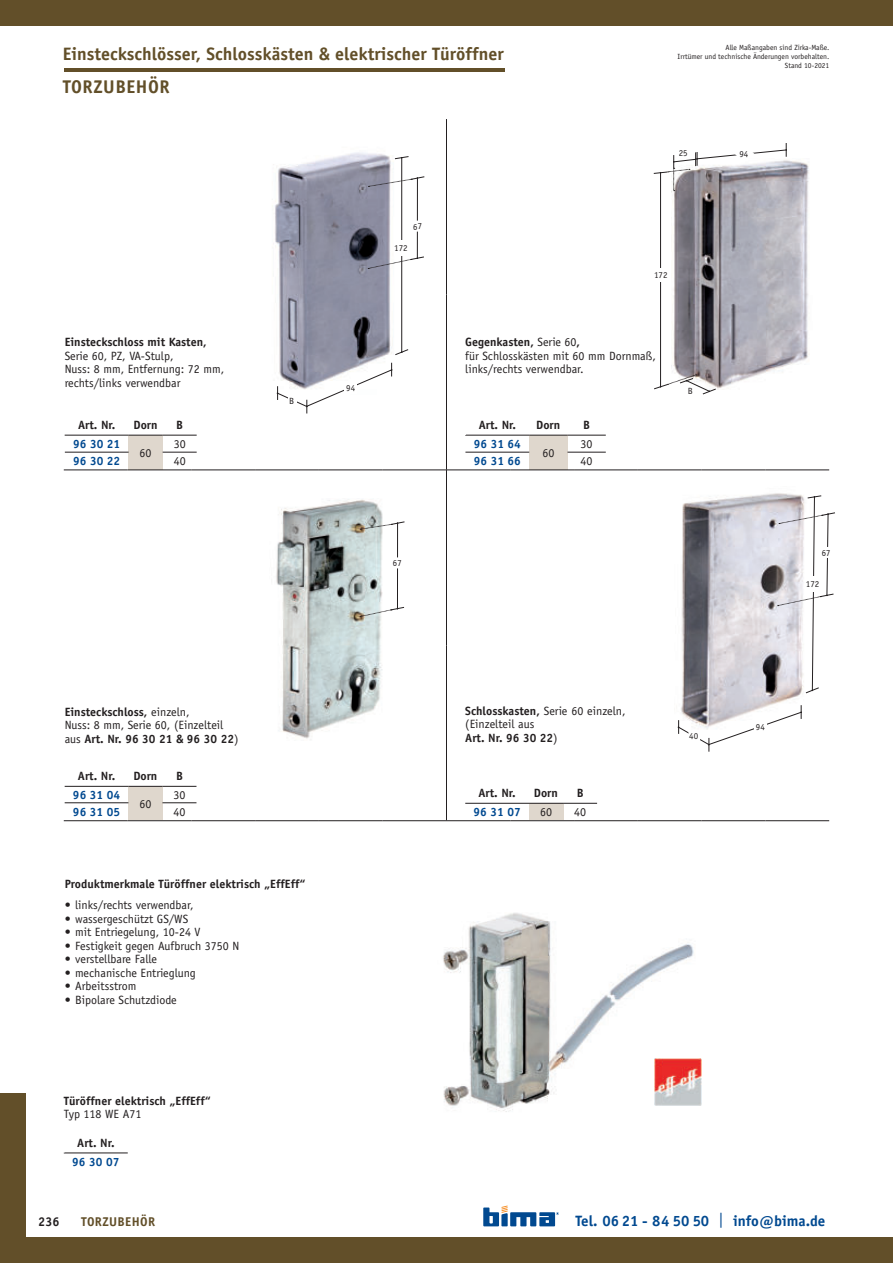
<style>
.page{position:relative;width:893px;height:1263px;background:#fff}
.page>*{position:absolute;margin:0;border:0;box-sizing:border-box;transform-origin:0 0}
.t1{font:700 18.45px "Officina Sans";letter-spacing:.03em;color:#624f29}
.t2{font:700 18px "Officina Sans";color:#624f29}
.t3{font:700 15px "Officina Sans";color:#014990}
.t4{font:700 12.75px "Officina Sans";letter-spacing:.03em;color:#624f29}
.t5{font:700 12.75px "Officina Sans";color:#231f20}
.t6{font:12px/13.5px "Officina Sans";color:#231f20}
.t7{font:700 12px "Officina Sans";color:#231f20}
.t8{font:700 12px "Officina Sans";color:#014990}
.t9{font:9px "Officina Sans";color:#231f20}
.t10{font:7.5px/9px "Officina Sans";color:#231f20;text-align:right}
.s1{font-weight:700}
.s2{font-weight:400}
</style>
<div class="page">
<svg style="left:483px;top:1205px;width:76px;height:21px"></svg>
<div style="left:0;top:0;width:893px;height:25px;background:#624f29"></div>
<div style="left:0;top:1237px;width:893px;height:26px;background:#624f29"></div>
<div style="left:0;top:1093px;width:26px;height:170px;background:#624f29"></div>
<hr style="left:64px;top:69px;width:440px;height:3px;background:#624f29">
<img style="left:672px;top:160px;width:138px;height:229px">
<img style="left:276px;top:499px;width:107px;height:240px">
<img style="left:677px;top:493px;width:130px;height:235px">
<img style="left:272px;top:152px;width:131px;height:242px">
<img style="left:443px;top:913px;width:257px;height:199px">
<hr style="left:660px;top:173px;width:1px;height:214px;background:#231f20">
<div style="left:653px;top:268px;width:15px;height:13px;background:#fff"></div>
<svg style="left:654px;top:143px;width:133px;height:48px"></svg>
<svg style="left:654px;top:375px;width:62px;height:19px"></svg>
<svg style="left:277px;top:363px;width:115px;height:50px"></svg>
<div style="left:288px;top:396px;width:9px;height:9px;background:#fff"></div>
<hr style="left:401px;top:158px;width:1px;height:194px;background:#231f20">
<svg style="left:395px;top:349px;width:13px;height:6px"></svg>
<svg style="left:395px;top:156px;width:13px;height:3px"></svg>
<div style="left:394px;top:240px;width:14px;height:15px;background:#fff"></div>
<svg style="left:678px;top:706px;width:124px;height:45px"></svg>
<div style="left:688px;top:731px;width:12px;height:9px;background:#fff"></div>
<hr style="left:417px;top:178px;width:1px;height:80px;background:#231f20">
<svg style="left:368px;top:257px;width:56px;height:12px"></svg>
<svg style="left:368px;top:176px;width:56px;height:11px"></svg>
<div style="left:413px;top:220px;width:9px;height:12px;background:#fff"></div>
<hr style="left:397px;top:523px;width:1px;height:86px;background:#231f20">
<svg style="left:360px;top:607px;width:44px;height:10px"></svg>
<svg style="left:360px;top:521px;width:44px;height:9px"></svg>
<div style="left:393px;top:557px;width:9px;height:12px;background:#fff"></div>
<div style="left:529px;top:435px;width:38px;height:34px;background:#dfd7cd"></div>
<hr style="left:465px;top:435px;width:64px;height:1px;background:#231f20">
<hr style="left:567px;top:435px;width:39px;height:1px;background:#231f20">
<hr style="left:465px;top:452px;width:64px;height:1px;background:#231f20">
<hr style="left:567px;top:452px;width:39px;height:1px;background:#231f20">
<hr style="left:529px;top:435px;width:38px;height:1px;background:#231f20">
<div style="left:128px;top:786px;width:34px;height:34px;background:#dfd7cd"></div>
<hr style="left:162px;top:802px;width:34px;height:1px;background:#231f20">
<hr style="left:65px;top:802px;width:63px;height:1px;background:#231f20">
<hr style="left:128px;top:786px;width:34px;height:1px;background:#231f20">
<hr style="left:65px;top:786px;width:63px;height:1px;background:#231f20">
<hr style="left:162px;top:786px;width:34px;height:1px;background:#231f20">
<div style="left:529px;top:803px;width:34px;height:17px;background:#dfd7cd"></div>
<hr style="left:529px;top:803px;width:34px;height:1px;background:#231f20">
<hr style="left:465px;top:803px;width:64px;height:1px;background:#231f20">
<hr style="left:563px;top:803px;width:34px;height:1px;background:#231f20">
<div style="left:129px;top:435px;width:34px;height:34px;background:#dfd7cd"></div>
<hr style="left:129px;top:435px;width:34px;height:1px;background:#231f20">
<hr style="left:65px;top:435px;width:64px;height:1px;background:#231f20">
<hr style="left:163px;top:435px;width:34px;height:1px;background:#231f20">
<hr style="left:65px;top:452px;width:64px;height:1px;background:#231f20">
<hr style="left:163px;top:452px;width:34px;height:1px;background:#231f20">
<hr style="left:64px;top:1153px;width:64px;height:1px;background:#231f20">
<img style="left:655px;top:1058px;width:47px;height:47px">
<hr style="left:64px;top:470px;width:64px;height:1px;background:#231f20">
<hr style="left:128px;top:470px;width:63px;height:1px;background:#231f20">
<hr style="left:191px;top:470px;width:64px;height:1px;background:#231f20">
<hr style="left:255px;top:470px;width:64px;height:1px;background:#231f20">
<hr style="left:319px;top:470px;width:64px;height:1px;background:#231f20">
<hr style="left:383px;top:470px;width:63px;height:1px;background:#231f20">
<hr style="left:446px;top:470px;width:64px;height:1px;background:#231f20">
<hr style="left:510px;top:470px;width:64px;height:1px;background:#231f20">
<hr style="left:574px;top:470px;width:64px;height:1px;background:#231f20">
<hr style="left:638px;top:470px;width:64px;height:1px;background:#231f20">
<hr style="left:702px;top:470px;width:63px;height:1px;background:#231f20">
<hr style="left:765px;top:470px;width:64px;height:1px;background:#231f20">
<hr style="left:64px;top:820px;width:64px;height:1px;background:#231f20">
<hr style="left:128px;top:820px;width:63px;height:1px;background:#231f20">
<hr style="left:191px;top:820px;width:64px;height:1px;background:#231f20">
<hr style="left:255px;top:820px;width:64px;height:1px;background:#231f20">
<hr style="left:319px;top:820px;width:64px;height:1px;background:#231f20">
<hr style="left:383px;top:820px;width:63px;height:1px;background:#231f20">
<hr style="left:446px;top:820px;width:64px;height:1px;background:#231f20">
<hr style="left:510px;top:820px;width:64px;height:1px;background:#231f20">
<hr style="left:574px;top:820px;width:64px;height:1px;background:#231f20">
<hr style="left:638px;top:820px;width:64px;height:1px;background:#231f20">
<hr style="left:702px;top:820px;width:63px;height:1px;background:#231f20">
<hr style="left:765px;top:820px;width:64px;height:1px;background:#231f20">
<hr style="left:446px;top:119px;width:1px;height:175px;background:#231f20">
<hr style="left:446px;top:294px;width:1px;height:176px;background:#231f20">
<hr style="left:446px;top:470px;width:1px;height:175px;background:#231f20">
<hr style="left:446px;top:645px;width:1px;height:175px;background:#231f20">
<svg style="left:778px;top:495px;width:57px;height:198px"></svg>
<h2 class="t2" style="left:63px;top:43px;width:443px">Einsteckschlösser, Schlosskästen &amp; elektrischer Türöffner</h2>
<h1 class="t1" style="left:63px;top:76px;width:109px">TORZUBEHÖR</h1>
<p class="t10" style="left:678px;top:43px;width:153px">Alle Maßangaben sind Zirka-Maße.<br>Irrtümer und technische Änderungen vorbehalten.<br>Stand 10-2021</p>
<p class="t9" style="left:679px;top:148px;width:10px">25</p>
<p class="t9" style="left:739px;top:149px;width:10px">94</p>
<p class="t9" style="left:394px;top:243px;width:15px">172</p>
<p class="t9" style="left:654px;top:270px;width:15px">172</p>
<p class="t7" style="left:65px;top:335px;width:143px">Einsteckschloss mit Kasten,</p>
<p class="t6" style="left:65px;top:349px;width:161px">Serie 60, PZ, VA-Stulp,<br>Nuss: 8 mm, Entfernung: 72 mm, rechts/links verwendbar</p>
<p class="t7" style="left:78px;top:418px;width:39px">Art. Nr.</p>
<p class="t7" style="left:134px;top:418px;width:26px">Dorn</p>
<p class="t7" style="left:176px;top:418px;width:8px">B</p>
<p class="t8" style="left:73px;top:437px;width:49px">96 30 21</p>
<p class="t6" style="left:140px;top:446px;width:14px">60</p>
<p class="t6" style="left:174px;top:437px;width:14px">30</p>
<p class="t8" style="left:73px;top:454px;width:49px">96 30 22</p>
<p class="t6" style="left:174px;top:455px;width:14px">40</p>
<p class="t9" style="left:289px;top:396px;width:7px">B</p>
<p class="t9" style="left:346px;top:383px;width:10px">94</p>
<p class="t6" style="left:465px;top:336px;width:192px"><span class="s1">Gegenkasten,</span> Serie 60<span class="s1">,<br></span>für Schlosskästen mit 60 mm Dornmaß, links/rechts verwendbar.</p>
<p class="t7" style="left:479px;top:418px;width:39px">Art. Nr.</p>
<p class="t7" style="left:536px;top:418px;width:26px">Dorn</p>
<p class="t7" style="left:583px;top:418px;width:8px">B</p>
<p class="t8" style="left:474px;top:437px;width:49px">96 31 64</p>
<p class="t6" style="left:542px;top:446px;width:13px">60</p>
<p class="t6" style="left:581px;top:437px;width:13px">30</p>
<p class="t8" style="left:474px;top:454px;width:49px">96 31 66</p>
<p class="t6" style="left:581px;top:455px;width:13px">40</p>
<p class="t9" style="left:688px;top:386px;width:7px">B</p>
<p class="t9" style="left:806px;top:579px;width:15px">172</p>
<p class="t6" style="left:65px;top:705px;width:175px"><span class="s1">Einsteckschloss,</span> einzeln,<br>Nuss: 8 mm, Serie 60, (Einzelteil aus <span class="s1">Art. Nr. 96 30 21 &amp; 96 30 22</span>)</p>
<p class="t7" style="left:78px;top:769px;width:39px">Art. Nr.</p>
<p class="t7" style="left:133px;top:769px;width:26px">Dorn</p>
<p class="t7" style="left:176px;top:769px;width:8px">B</p>
<p class="t8" style="left:73px;top:788px;width:49px">96 31 04</p>
<p class="t6" style="left:139px;top:797px;width:14px">60</p>
<p class="t6" style="left:173px;top:788px;width:14px">30</p>
<p class="t8" style="left:73px;top:805px;width:49px">96 31 05</p>
<p class="t6" style="left:173px;top:805px;width:14px">40</p>
<p class="t7" style="left:65px;top:877px;width:242px">Produktmerkmale Türöffner elektrisch „EffEff“</p>
<p class="t6" style="left:65px;top:898px;width:130px">• links/rechts verwendbar,</p>
<p class="t6" style="left:65px;top:912px;width:125px">• wassergeschützt GS/WS</p>
<p class="t6" style="left:65px;top:925px;width:137px">• mit Entriegelung, 10-24 V</p>
<p class="t6" style="left:65px;top:939px;width:176px">• Festigkeit gegen Aufbruch 3750 N</p>
<p class="t6" style="left:65px;top:952px;width:94px">• verstellbare Falle</p>
<p class="t6" style="left:65px;top:966px;width:133px">• mechanische Entrieglung</p>
<p class="t6" style="left:65px;top:979px;width:73px">• Arbeitsstrom</p>
<p class="t6" style="left:65px;top:993px;width:114px">• Bipolare Schutzdiode</p>
<p class="t7" style="left:64px;top:1094px;width:149px">Türöffner elektrisch „EffEff“</p>
<p class="t6" style="left:64px;top:1107px;width:79px">Typ 118 WE A71</p>
<p class="t7" style="left:77px;top:1136px;width:39px">Art. Nr.</p>
<p class="t8" style="left:72px;top:1155px;width:49px">96 30 07</p>
<p class="t6" style="left:465px;top:704px;width:162px"><span class="s1">Schlosskasten,</span> Serie 60 einzeln, (Einzelteil aus<br><span class="s1">Art. Nr. 96 30 22</span>)</p>
<p class="t7" style="left:478px;top:786px;width:39px">Art. Nr.</p>
<p class="t7" style="left:534px;top:786px;width:26px">Dorn</p>
<p class="t7" style="left:577px;top:786px;width:8px">B</p>
<p class="t8" style="left:474px;top:805px;width:49px">96 31 07</p>
<p class="t6" style="left:540px;top:805px;width:13px">60</p>
<p class="t6" style="left:574px;top:805px;width:13px">40</p>
<p class="t9" style="left:689px;top:731px;width:10px">40</p>
<p class="t9" style="left:756px;top:722px;width:10px">94</p>
<p class="t5" style="left:38px;top:1215px;width:23px">236</p>
<p class="t4" style="left:81px;top:1214px;width:76px">TORZUBEHÖR</p>
<p class="t3" style="left:575px;top:1213px;width:251px">Tel. 06 21 - 84 50 50 <span class="s2">|</span> info@bima.de</p>
</div>
